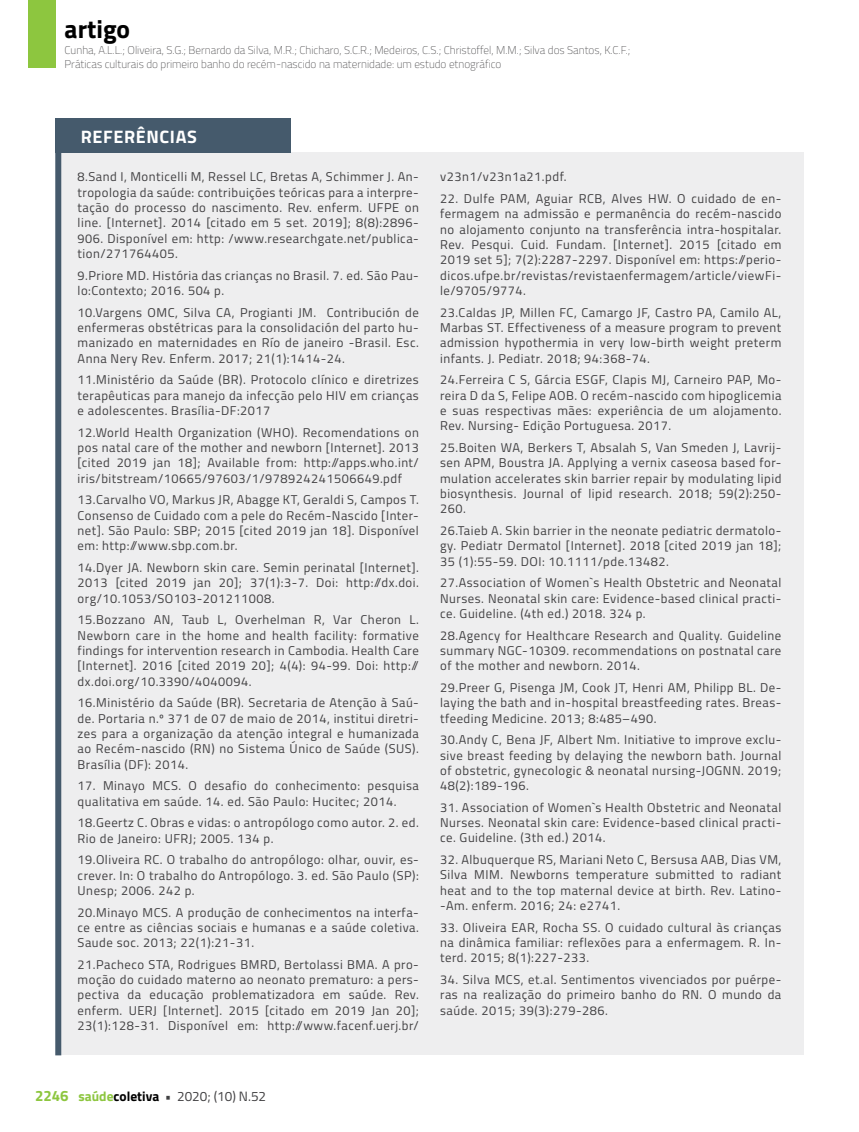
<style>
.page{position:relative;width:859px;height:1132px;background:#fff}
.page>*{position:absolute;margin:0;border:0;box-sizing:border-box;transform-origin:0 0}
.t1{font:700 25.5px "Titillium";color:#000}
.t2{font:700 18px "Titillium";letter-spacing:.035em;color:#fff}
.t3{font:13.5px "Titillium";color:#414042}
.t4{font:12.75px/15.3px "Titillium";letter-spacing:.04em;color:#414042;text-align:justify}
.t5{font:100 11.25px/13.5px "Titillium";color:#414042}
.s1{font-weight:700;font-size:15px;color:#8dc63f}
.s2{font-weight:700;color:#8dc63f}
.s3{font-weight:700;color:#000}
.s4{font-weight:700}
</style>
<div class="page">
<div style="left:28px;top:0;width:27px;height:68px;background:#8dc63f"></div>
<div style="left:61px;top:152px;width:743px;height:902px;background:#eeeeef"></div>
<div style="left:55px;top:118px;width:236px;height:35px;background:#455a6c"></div>
<div style="left:55px;top:134px;width:6px;height:920px;background:#455a6c"></div>
<h1 class="t1" style="left:65px;top:10px;width:67px">artigo</h1>
<p class="t5" style="left:65px;top:43px;width:567px">Cunha, A.L.L.; Oliveira, S.G.; Bernardo da Silva, M.R.; Chicharo, S.C.R.; Medeiros, C.S.; Christoffel, M.M.; Silva dos Santos, K.C.F.;<br>Práticas culturais do primeiro banho do recém-nascido na maternidade: um estudo etnográfico</p>
<h2 class="t2" style="left:81px;top:123px;width:117px">REFERÊNCIAS</h2>
<p class="t4" style="left:78px;top:169px;width:343px">8.Sand I, Monticelli M, Ressel LC, Bretas A, Schimmer J. An&shy;tropologia da saúde: contribuições teóricas para a interpre&shy;tação do processo do nascimento. Rev. enferm. UFPE on line. [Internet]. 2014 [citado em 5 set. 2019]; 8(8):2896- 906. Disponível em: http: /www.researchgate.net/publica&shy;tion/271764405.</p>
<p class="t4" style="left:78px;top:267px;width:343px">9.Priore MD. História das crianças no Brasil. 7. ed. São Pau&shy;lo:Contexto; 2016. 504 p.</p>
<p class="t4" style="left:78px;top:304px;width:343px">10.Vargens OMC, Silva CA, Progianti JM. Contribución de enfermeras obstétricas para la consolidación del parto hu&shy;manizado en maternidades en Río de janeiro -Brasil. Esc.<br>Anna Nery Rev. Enferm. 2017; 21(1):1414-24.</p>
<p class="t4" style="left:78px;top:371px;width:343px">11.Ministério da Saúde (BR). Protocolo clínico e diretrizes terapêuticas para manejo da infecção pelo HIV em crianças e adolescentes. Brasília-DF:2017</p>
<p class="t4" style="left:78px;top:424px;width:343px">12.World Health Organization (WHO). Recomendations on pos natal care of the mother and newborn [Internet]. 2013 [cited 2019 jan 18]; Available from: http://apps.who.int/ iris/bitstream/10665/97603/1/978924241506649.pdf</p>
<p class="t4" style="left:78px;top:491px;width:343px">13.Carvalho VO, Markus JR, Abagge KT, Geraldi S, Campos T.<br>Consenso de Cuidado com a pele do Recém-Nascido [Inter&shy;net]. São Paulo: SBP; 2015 [cited 2019 jan 18]. Disponível em: http://www.sbp.com.br.</p>
<p class="t4" style="left:78px;top:559px;width:343px">14.Dyer JA. Newborn skin care. Semin perinatal [Internet].<br>2013 [cited 2019 jan 20]; 37(1):3-7. Doi: http://dx.doi. org/10.1053/SO103-201211008.</p>
<p class="t4" style="left:78px;top:611px;width:343px">15.Bozzano AN, Taub L, Overhelman R, Var Cheron L.<br>Newborn care in the home and health facility: formative findings for intervention research in Cambodia. Health Care [Internet]. 2016 [cited 2019 20]; 4(4): 94-99. Doi: http:// dx.doi.org/10.3390/4040094.</p>
<p class="t4" style="left:78px;top:694px;width:343px">16.Ministério da Saúde (BR). Secretaria de Atenção à Saú- de. Portaria n.º 371 de 07 de maio de 2014, institui diretri&shy;zes para a organização da atenção integral e humanizada ao Recém-nascido (RN) no Sistema Único de Saúde (SUS).<br>Brasília (DF): 2014.</p>
<p class="t4" style="left:78px;top:777px;width:343px">17. Minayo MCS. O desafio do conhecimento: pesquisa qualitativa em saúde. 14. ed. São Paulo: Hucitec; 2014.</p>
<p class="t4" style="left:78px;top:814px;width:343px">18.Geertz C. Obras e vidas: o antropólogo como autor. 2. ed.<br>Rio de Janeiro: UFRJ; 2005. 134 p.</p>
<p class="t4" style="left:78px;top:851px;width:343px">19.Oliveira RC. O trabalho do antropólogo: olhar, ouvir, es&shy;crever. In: O trabalho do Antropó logo. 3. ed. São Paulo (SP):<br>Unesp; 2006. 242 p.</p>
<p class="t4" style="left:78px;top:903px;width:343px">20.Minayo MCS. A produção de conhecimentos na interfa&shy;ce entre as ciências sociais e humanas e a saúde coletiva.<br>Saude soc. 2013; 22(1):21-31.</p>
<p class="t4" style="left:78px;top:955px;width:343px">21.Pacheco STA, Rodrigues BMRD, Bertolassi BMA. A pro&shy;moção do cuidado materno ao neonato prematuro: a pers&shy;pectiva da educação problematizadora em saúde. Rev. enferm. UERJ [Internet]. 2015 [citado em 2019 Jan 20]; 23(1):128-31. Disponível em: http://www.facenf.uerj.br/</p>
<p class="t4" style="left:440px;top:169px;width:128px">v23n1/v23n1a21.pdf.</p>
<p class="t4" style="left:440px;top:190px;width:343px">22. Dulfe PAM, Aguiar RCB, Alves HW. O cuidado de en&shy;fermagem na admissão e permanência do recém-nascido no alojamento conjunto na transferência intra-hospitalar.<br>Rev. Pesqui. Cuid. Fundam. [Internet]. 2015 [citado em 2019 set 5]; 7(2):2287-2297. Disponível em: https://perio&shy;dicos.ufpe.br/revistas/revistaenfermagem/article/viewFi&shy;le/9705/9774.</p>
<p class="t4" style="left:440px;top:304px;width:343px">23.Caldas JP, Millen FC, Camargo JF, Castro PA, Camilo AL, Marbas ST. Effectiveness of a measure program to prevent admission hypothermia in very low-birth weight preterm infants. J. Pediatr. 2018; 94:368-74.</p>
<p class="t4" style="left:440px;top:371px;width:343px">24.Ferreira C S, Gárcia ESGF, Clapis MJ, Carneiro PAP, Mo&shy;reira D da S, Felipe AOB. O recém-nascido com hipoglicemia e suas respectivas mães: experiência de um alojamento.<br>Rev. Nursing- Edição Portuguesa. 2017.</p>
<p class="t4" style="left:440px;top:439px;width:343px">25.Boiten WA, Berkers T, Absalah S, Van Smeden J, Lavrij&shy;sen APM, Boustra JA. Applying a vernix caseosa based for&shy;mulation accelerates skin barrier repair by modulating lipid biosynthesis. Journal of lipid research. 2018; 59(2):250- 260.</p>
<p class="t4" style="left:440px;top:522px;width:343px">26.Taieb A. Skin barrier in the neonate pediatric dermatolo&shy;gy. Pediatr Dermatol [Internet]. 2018 [cited 2019 jan 18]; 35 (1):55-59. DOI: 10.1111/pde.13482.</p>
<p class="t4" style="left:440px;top:574px;width:343px">27.Association of Women`s Health Obstetric and Neonatal Nurses. Neonatal skin care: Evidence-based clinical practi&shy;ce. Guideline. (4th ed.) 2018. 324 p.</p>
<p class="t4" style="left:440px;top:626px;width:343px">28.Agency for Healthcare Research and Quality. Guideline summary NGC-10309. recommendations on postnatal care of the mother and newborn. 2014.</p>
<p class="t4" style="left:440px;top:679px;width:343px">29.Preer G, Pisenga JM, Cook JT, Henri AM, Philipp BL. De&shy;laying the bath and in-hospital breastfeeding rates. Breas&shy;tfeeding Medicine. 2013; 8:485–490.</p>
<p class="t4" style="left:440px;top:731px;width:343px">30.Andy C, Bena JF, Albert Nm. Initiative to improve exclu&shy;sive breast feeding by delaying the newborn bath. Journal of obstetric, gynecologic &amp; neonatal nursing-JOGNN. 2019; 48(2):189-196.</p>
<p class="t4" style="left:440px;top:798px;width:343px">31. Association of Women`s Health Obstetric and Neonatal Nurses. Neonatal skin care: Evidence-based clinical practi&shy;ce. Guideline. (3th ed.) 2014.</p>
<p class="t4" style="left:440px;top:851px;width:343px">32. Albuquerque RS, Mariani Neto C, Bersusa AAB, Dias VM, Silva MIM. Newborns temperature submitted to radiant heat and to the top maternal device at birth. Rev. Latino--Am. enferm. 2016; 24: e2741.</p>
<p class="t4" style="left:440px;top:918px;width:343px">33. Oliveira EAR, Rocha SS. O cuidado cultural às crianças na dinâmica familiar: reflexões para a enfermagem. R. In&shy;terd. 2015; 8(1):227-233.</p>
<p class="t4" style="left:440px;top:971px;width:343px">34. Silva MCS, et.al. Sentimentos vivenciados por puérpe&shy;ras na realização do primeiro banho do RN. O mundo da saúde. 2015; 39(3):279-286.</p>
<p class="t3" style="left:35px;top:1086px;width:233px"><span class="s1">2246</span> <span class="s2">saúde</span><span class="s3">coletiva</span> <span class="s4">•</span> 2020; (10) N.52</p>
</div>
